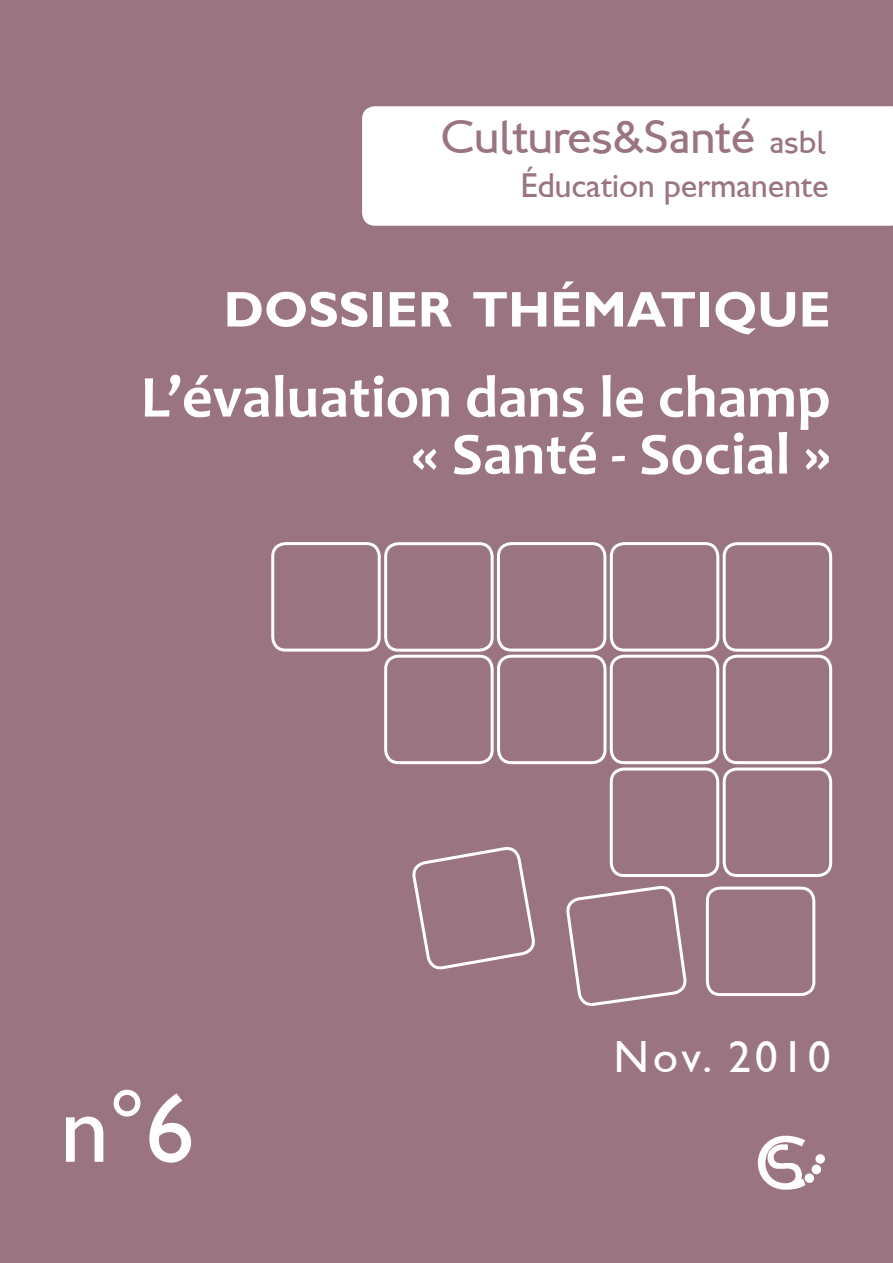
<style>
.page{position:relative;width:893px;height:1263px;background:#9a7581}
.page>*{position:absolute;margin:0;border:0;box-sizing:border-box;transform-origin:0 0}
.t1{font:99px "Gill Sans";color:#fff}
.t2{font:700 60px/57px "Candara";color:#fff;text-align:right}
.t3{font:700 50.4px "Gill Sans";color:#fff}
.t4{font:48px "London Between";color:#9a7581}
.t5{font:45px "Gill Sans";letter-spacing:.09em;color:#fff}
.t6{font:34.5px "Gill Sans";letter-spacing:-.01em;color:#9a7581}
.s1{font-size:33px}
.s2{font-family:"Arial"}
</style>
<div class="page">
<div style="left:362px;top:106px;width:531px;height:120px;background:#fff"></div>
<div style="left:271px;top:542px;width:110px;height:110px;border:3px solid #fff;border-radius:13px"></div>
<div style="left:384px;top:655px;width:110px;height:109px;border:3px solid #fff;border-radius:13px"></div>
<div style="left:497px;top:655px;width:109px;height:109px;border:3px solid #fff;border-radius:13px"></div>
<div style="left:610px;top:655px;width:109px;height:109px;border:3px solid #fff;border-radius:13px"></div>
<div style="left:723px;top:655px;width:109px;height:109px;border:3px solid #fff;border-radius:13px"></div>
<div style="left:723px;top:767px;width:109px;height:110px;border:3px solid #fff;border-radius:13px"></div>
<div style="left:610px;top:767px;width:109px;height:110px;border:3px solid #fff;border-radius:13px"></div>
<div style="left:706px;top:886px;width:109px;height:110px;border:3px solid #fff;border-radius:13px"></div>
<svg style="left:566px;top:886px;width:121px;height:120px"></svg>
<svg style="left:412px;top:847px;width:123px;height:123px"></svg>
<div style="left:384px;top:542px;width:110px;height:110px;border:3px solid #fff;border-radius:13px"></div>
<div style="left:497px;top:542px;width:109px;height:110px;border:3px solid #fff;border-radius:13px"></div>
<div style="left:610px;top:542px;width:109px;height:110px;border:3px solid #fff;border-radius:13px"></div>
<div style="left:723px;top:542px;width:109px;height:110px;border:3px solid #fff;border-radius:13px"></div>
<img style="left:757px;top:1135px;width:68px;height:55px">
<p class="t4" style="left:440px;top:107px;width:387px">Cultures&amp;Santé <span class="s1">asbl</span></p>
<p class="t6" style="left:520px;top:165px;width:310px">éducation permanente</p>
<p class="t3" style="left:224px;top:279px;width:609px">DOSSIER THÉMATIQUE</p>
<p class="t2" style="left:141px;top:368px;width:692px">L’évaluation dans le champ « Santé - Social »</p>
<h1 class="t1" style="left:60px;top:1071px;width:136px">n<span class="s2">°</span>6</h1>
<p class="t5" style="left:614px;top:1031px;width:218px">Nov. 2010</p>
</div>
